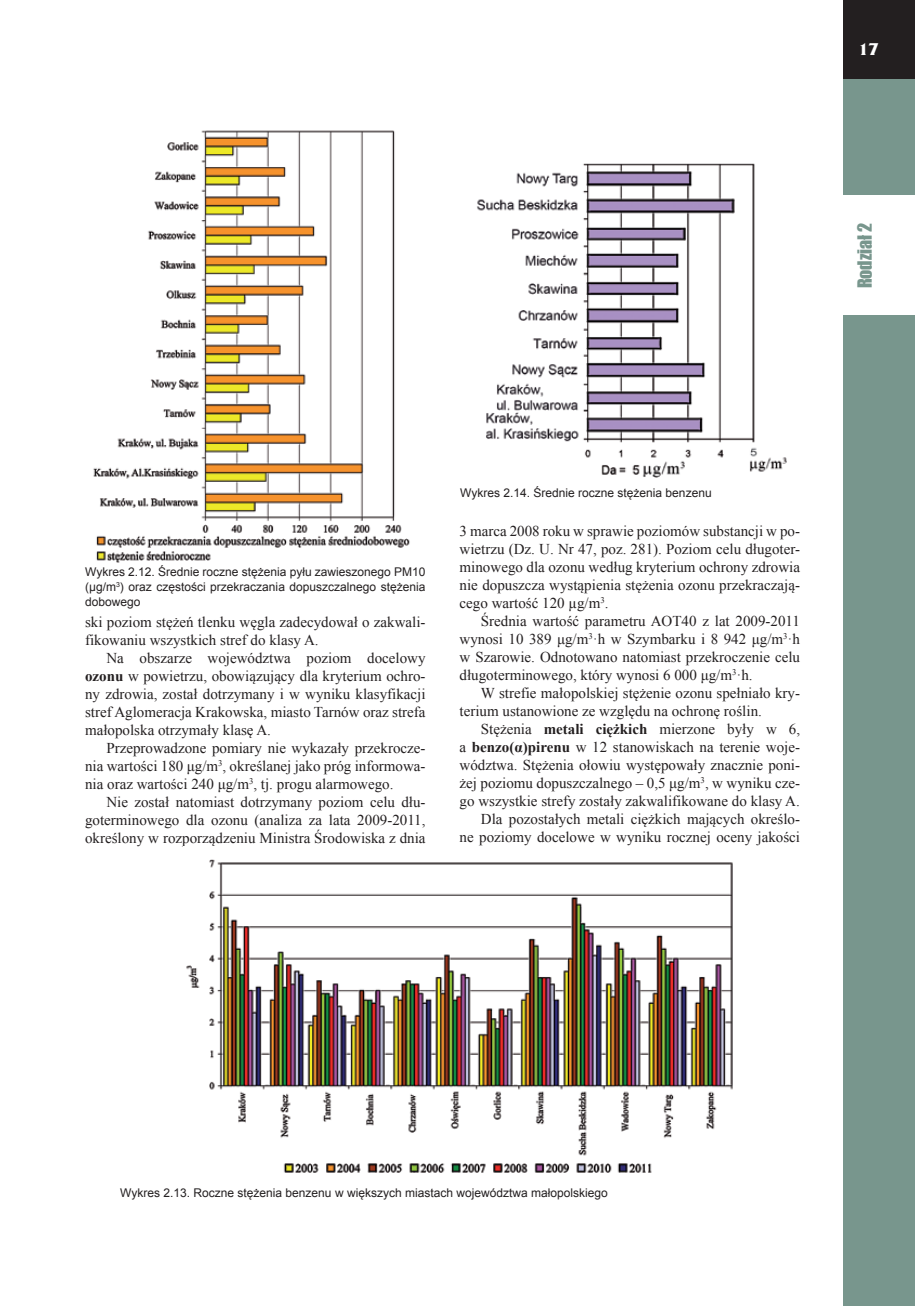
<style>
.page{position:relative;width:915px;height:1306px;background:#fff}
.page>*{position:absolute;margin:0;border:0;box-sizing:border-box;transform-origin:0 0}
.t1{font:18px "Impact";color:#78968d}
.t2{font:700 18px "France";color:#fff}
.t3{font:15px/18px "Times New Roman";color:#231f20;text-align:justify}
.t4{font:12px/15px "Arial";color:#231f20;text-align:justify}
.s1{font-weight:700}
</style>
<div class="page">
<div style="left:842px;top:2px;width:72px;height:1303px;background:#78968d"></div>
<div style="left:842px;top:0;width:72px;height:79px;background:#231f20"></div>
<div style="left:834px;top:196px;width:80px;height:119px;background:#fff"></div>
<img style="left:93px;top:130px;width:317px;height:432px">
<img style="left:186px;top:859px;width:547px;height:314px">
<img style="left:477px;top:163px;width:310px;height:314px">
<p class="t2" style="left:858px;top:38px;width:22px">17</p>
<p class="t1" style="left:850px;top:288px;width:67px;rotate:-90deg">Rodział 2</p>
<p class="t4" style="left:85px;top:564px;width:342px">Wykres 2.12. Średnie roczne stężenia pyłu zawieszonego PM10 (μg/m<sup>3</sup>) oraz częstości przekraczania dopuszczalnego stężenia dobowego</p>
<p class="t3" style="left:85px;top:613px;width:342px">ski poziom stężeń tlenku węgla zadecydował o zakwali&shy;fikowaniu wszystkich stref do klasy A.</p>
<p class="t3" style="left:85px;top:649px;width:342px;text-indent:21px">Na obszarze województwa poziom docelowy <span class="s1">ozonu</span> w powietrzu, obowiązujący dla kryterium ochro&shy;ny zdrowia, został dotrzymany i w wyniku klasyfikacji stref Aglomeracja Krakowska, miasto Tarnów oraz strefa małopolska otrzymały klasę A.</p>
<p class="t3" style="left:85px;top:739px;width:342px;text-indent:21px">Przeprowadzone pomiary nie wykazały przekrocze&shy;nia wartości 180 μg/m<sup>3</sup>, określanej jako próg informowa&shy;nia oraz wartości 240 μg/m<sup>3</sup>, tj. progu alarmowego.</p>
<p class="t3" style="left:85px;top:793px;width:342px;text-indent:21px">Nie został natomiast dotrzymany poziom celu dłu&shy;goterminowego dla ozonu (analiza za lata 2009-2011, określony w rozporządzeniu Ministra Środowiska z dnia</p>
<p class="t4" style="left:460px;top:485px;width:253px">Wykres 2.14. Średnie roczne stężenia benzenu</p>
<p class="t3" style="left:459px;top:521px;width:342px">3 marca 2008 roku w sprawie poziomów substancji w po&shy;wietrzu (Dz. U. Nr 47, poz. 281). Poziom celu długoter&shy;minowego dla ozonu według kryterium ochrony zdrowia nie dopuszcza wystąpienia stężenia ozonu przekraczają&shy;cego wartość 120 µg/m<sup>3</sup>.</p>
<p class="t3" style="left:459px;top:611px;width:342px;text-indent:21px">Średnia wartość parametru AOT40 z lat 2009-2011 wynosi 10 389 μg/m<sup>3</sup>·h w Szymbarku i 8 942 μg/m<sup>3</sup>·h w Szarowie. Odnotowano natomiast przekroczenie celu długoterminowego, który wynosi 6 000 μg/m<sup>3</sup>·h.</p>
<p class="t3" style="left:459px;top:683px;width:342px;text-indent:21px">W strefie małopolskiej stężenie ozonu spełniało kry&shy;terium ustanowione ze względu na ochronę roślin.</p>
<p class="t3" style="left:459px;top:719px;width:342px;text-align:right">Stężenia <span class="s1">metali ciężkich</span> mierzone były w 6,<br>a <span class="s1">benzo(α)pirenu</span> w 12 stanowiskach na terenie woje&shy;wództwa. Stężenia ołowiu występowały znacznie poni&shy;żej poziomu dopuszczalnego – 0,5 μg/m<sup>3</sup>, w wyniku cze&shy;go wszystkie strefy zostały zakwalifikowane do klasy A.<br>Dla pozostałych metali ciężkich mających określo-<br>ne poziomy docelowe w wyniku rocznej oceny jakości</p>
<p class="t4" style="left:120px;top:1185px;width:489px">Wykres 2.13. Roczne stężenia benzenu w większych miastach województwa małopolskiego</p>
</div>
